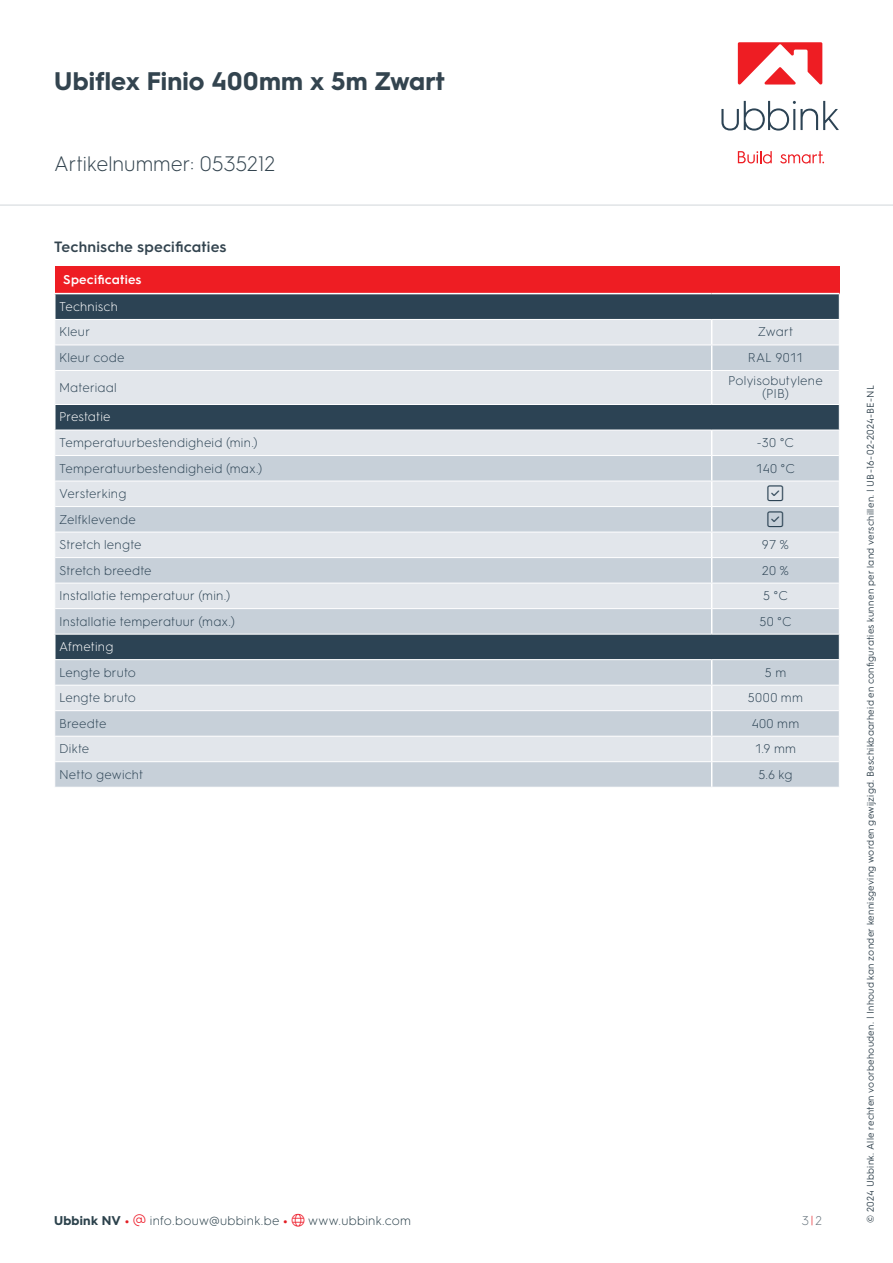
<style>
.page{position:relative;width:893px;height:1263px;background:#fff}
.page>*{position:absolute;margin:0;border:0;box-sizing:border-box;transform-origin:0 0}
.t1{font:700 25.5px "HGS3";letter-spacing:.005em;color:#33444f}
.t2{font:300 21px "HGS3";color:#33444f}
.t3{font:300 18px "Font Awesome 6 Pro";color:#2c4354}
.t4{font:600 15px "HGS3";letter-spacing:.01em;color:#33444f}
.t5{font:300 12.75px/12.8px "HGS3";letter-spacing:.015em;color:#2c4354;text-align:center}
.t6{font:300 12.75px "HGS3";letter-spacing:.02em;color:#2c424c}
.t7{font:300 12.75px "HGS3";letter-spacing:.01em;color:#fff}
.t8{font:600 12.75px "HGS3";letter-spacing:.015em;color:#fff}
.t9{font:300 12.75px "HGS3";color:#66737c}
.t10{font:9.75px "HGS3";letter-spacing:.03em;color:#33444f}
.s1{font-weight:700}
.s2{font-weight:700;color:#e31e25}
.s3{color:#ee1f2d}
.s4{color:#e31e25}
</style>
<div class="page">
<div style="left:55px;top:266px;width:784px;height:28px;background:#ee1d23"></div>
<svg style="left:56px;top:294px;width:783px;height:25px;background:#2f4656"></svg>
<div style="left:55px;top:320px;width:784px;height:24px;background:#e2e6eb"></div>
<svg style="left:55px;top:345px;width:784px;height:442px;background:#c1c9d1"></svg>
<hr style="left:54px;top:293px;width:658px;height:1px;background:#fff">
<hr style="left:712px;top:293px;width:127px;height:1px;background:#fff">
<svg style="left:711px;top:320px;width:1px;height:50px"></svg>
<svg style="left:839px;top:294px;width:1px;height:25px"></svg>
<hr style="left:55px;top:370px;width:657px;height:1px;background:#fff">
<hr style="left:712px;top:370px;width:127px;height:1px;background:#fff">
<hr style="left:711px;top:371px;width:1px;height:33px;background:#fff">
<hr style="left:54px;top:404px;width:658px;height:1px;background:#fff">
<hr style="left:712px;top:404px;width:128px;height:1px;background:#fff">
<hr style="left:54px;top:405px;width:2px;height:25px;background:#fff">
<hr style="left:54px;top:430px;width:658px;height:1px;background:#fff">
<hr style="left:712px;top:430px;width:128px;height:1px;background:#fff">
<hr style="left:55px;top:455px;width:657px;height:1px;background:#fff">
<hr style="left:712px;top:455px;width:127px;height:1px;background:#fff">
<hr style="left:55px;top:481px;width:657px;height:1px;background:#fff">
<hr style="left:712px;top:481px;width:127px;height:1px;background:#fff">
<hr style="left:55px;top:506px;width:657px;height:1px;background:#fff">
<hr style="left:712px;top:506px;width:127px;height:1px;background:#fff">
<hr style="left:55px;top:532px;width:657px;height:1px;background:#fff">
<hr style="left:712px;top:532px;width:127px;height:1px;background:#fff">
<hr style="left:55px;top:557px;width:657px;height:1px;background:#fff">
<hr style="left:712px;top:557px;width:127px;height:1px;background:#fff">
<hr style="left:55px;top:583px;width:657px;height:1px;background:#fff">
<hr style="left:712px;top:583px;width:127px;height:1px;background:#fff">
<hr style="left:55px;top:608px;width:657px;height:1px;background:#fff">
<hr style="left:712px;top:608px;width:127px;height:1px;background:#fff">
<svg style="left:711px;top:431px;width:1px;height:203px"></svg>
<hr style="left:54px;top:634px;width:658px;height:1px;background:#fff">
<hr style="left:712px;top:634px;width:128px;height:1px;background:#fff">
<hr style="left:54px;top:634px;width:2px;height:25px;background:#fff">
<hr style="left:54px;top:659px;width:658px;height:1px;background:#fff">
<hr style="left:712px;top:659px;width:128px;height:1px;background:#fff">
<hr style="left:55px;top:685px;width:657px;height:1px;background:#fff">
<hr style="left:712px;top:685px;width:127px;height:1px;background:#fff">
<hr style="left:55px;top:710px;width:657px;height:1px;background:#fff">
<hr style="left:712px;top:710px;width:127px;height:1px;background:#fff">
<hr style="left:55px;top:736px;width:657px;height:1px;background:#fff">
<hr style="left:712px;top:736px;width:127px;height:1px;background:#fff">
<hr style="left:55px;top:761px;width:657px;height:1px;background:#fff">
<hr style="left:712px;top:761px;width:127px;height:1px;background:#fff">
<svg style="left:711px;top:660px;width:1px;height:127px"></svg>
<svg style="left:839px;top:405px;width:1px;height:255px"></svg>
<hr style="left:0;top:204px;width:893px;height:2px;background:#e1e4e6">
<svg style="left:721px;top:101px;width:118px;height:30px"></svg>
<svg style="left:738px;top:151px;width:34px;height:13px"></svg>
<svg style="left:780px;top:151px;width:44px;height:13px"></svg>
<svg style="left:738px;top:42px;width:84px;height:43px"></svg>
<svg style="left:768px;top:485px;width:15px;height:16px"></svg>
<svg style="left:768px;top:511px;width:15px;height:16px"></svg>
<h1 class="t1" style="left:54px;top:63px;width:392px">Ubiflex Finio 400mm x 5m Zwart</h1>
<h2 class="t2" style="left:54px;top:150px;width:223px">Artikelnummer: 0535212</h2>
<p class="t4" style="left:54px;top:236px;width:174px">Technische specificaties</p>
<p class="t8" style="left:63px;top:270px;width:80px">Specificaties</p>
<p class="t7" style="left:59px;top:297px;width:60px">Technisch</p>
<p class="t5" style="left:59px;top:325px;width:33px">Kleur</p>
<p class="t5" style="left:758px;top:325px;width:37px">Zwart</p>
<p class="t5" style="left:59px;top:350px;width:67px">Kleur code</p>
<p class="t5" style="left:748px;top:350px;width:57px">RAL 9011</p>
<p class="t5" style="left:59px;top:380px;width:59px">Materiaal</p>
<p class="t5" style="left:728px;top:374px;width:96px">Polyisobutylene (PIB)</p>
<p class="t7" style="left:59px;top:408px;width:53px">Prestatie</p>
<p class="t5" style="left:59px;top:435px;width:200px">Temperatuurbestendigheid (min.)</p>
<p class="t5" style="left:757px;top:435px;width:39px">-30 °C</p>
<p class="t5" style="left:59px;top:461px;width:205px">Temperatuurbestendigheid (max.)</p>
<p class="t5" style="left:756px;top:461px;width:41px">140 °C</p>
<p class="t5" style="left:59px;top:486px;width:69px">Versterking</p>
<h3 class="t3" style="left:768px;top:484px;width:17px">▲❑◆</h3>
<p class="t5" style="left:59px;top:512px;width:78px">Zelfklevende</p>
<h3 class="t3" style="left:768px;top:510px;width:17px">▲❑◆</h3>
<p class="t5" style="left:59px;top:537px;width:84px">Stretch lengte</p>
<p class="t5" style="left:762px;top:537px;width:29px">97 %</p>
<p class="t5" style="left:59px;top:563px;width:94px">Stretch breedte</p>
<p class="t5" style="left:762px;top:563px;width:29px">20 %</p>
<p class="t5" style="left:59px;top:588px;width:173px">Installatie temperatuur (min.)</p>
<p class="t5" style="left:763px;top:588px;width:27px">5 °C</p>
<p class="t5" style="left:59px;top:614px;width:177px">Installatie temperatuur (max.)</p>
<p class="t5" style="left:759px;top:614px;width:34px">50 °C</p>
<p class="t7" style="left:59px;top:638px;width:56px">Afmeting</p>
<p class="t5" style="left:59px;top:665px;width:78px">Lengte bruto</p>
<p class="t5" style="left:765px;top:665px;width:23px">5 m</p>
<p class="t5" style="left:59px;top:691px;width:78px">Lengte bruto</p>
<p class="t5" style="left:748px;top:691px;width:57px">5000 mm</p>
<p class="t5" style="left:59px;top:716px;width:49px">Breedte</p>
<p class="t5" style="left:752px;top:716px;width:49px">400 mm</p>
<p class="t5" style="left:59px;top:742px;width:32px">Dikte</p>
<p class="t5" style="left:755px;top:742px;width:43px">1.9 mm</p>
<p class="t5" style="left:59px;top:767px;width:86px">Netto gewicht</p>
<p class="t5" style="left:758px;top:767px;width:36px">5.6 kg</p>
<p class="t6" style="left:54px;top:1211px;width:359px"><span class="s1">Ubbink NV</span> <span class="s2">•</span> <span class="s3">▼</span> info.bouw@ubbink.be <span class="s2">•</span> <span class="s3">●□</span> www.ubbink.com</p>
<p class="t9" style="left:802px;top:1211px;width:21px">3<span class="s4">|</span>2</p>
<p class="t10" style="left:864px;top:1222px;width:839px;rotate:-90deg">© 2024 Ubbink. Alle rechten voorbehouden. | Inhoud kan zonder kennisgeving worden gewijzigd. Beschikbaarheid en configuraties kunnen per land verschillen. | UB-16-02-2024-BE-NL</p>
</div>
